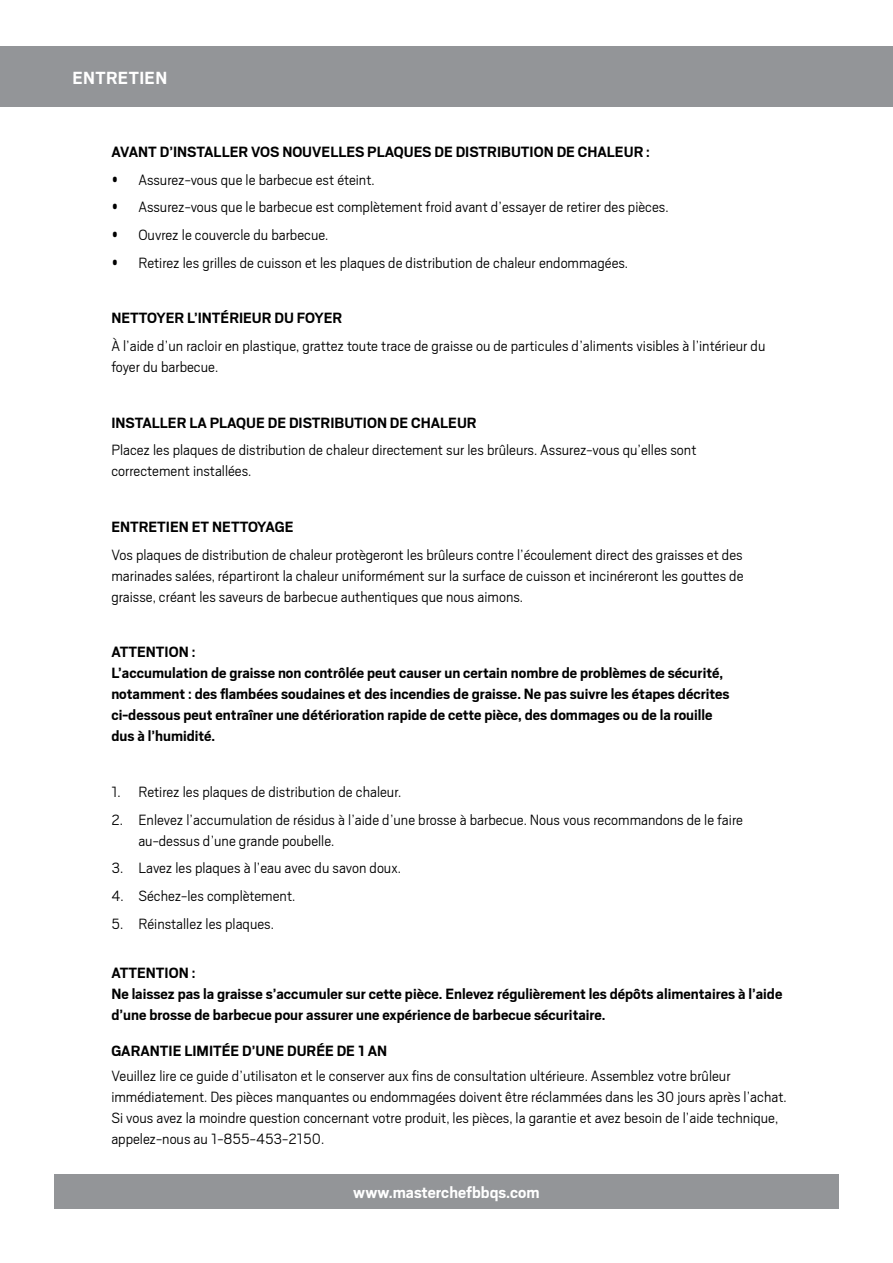
<style>
.page{position:relative;width:893px;height:1263px;background:#fff}
.page>*{position:absolute;margin:0;border:0;box-sizing:border-box;transform-origin:0 0}
.t1{font:700 19.5px "Scout";letter-spacing:.02em;color:#fff}
.t2{font:700 18px "Scout";color:#fff}
.t3{font:300 16.5px/21px "Scout";color:#000}
.t4{font:700 16.5px/21px "Scout";color:#000}
</style>
<div class="page">
<div style="left:0;top:47px;width:892px;height:60px;background:#939598"></div>
<div style="left:54px;top:1174px;width:784px;height:35px;background:#939598"></div>
<p class="t1" style="left:72px;top:66px;width:96px">ENTRETIEN</p>
<p class="t4" style="left:111px;top:140px;width:540px">AVANT D’INSTALLER VOS NOUVELLES PLAQUES DE DISTRIBUTION DE CHALEUR :</p>
<p class="t3" style="left:111px;top:168px;width:265px">• Assurez-vous que le barbecue est éteint.</p>
<p class="t3" style="left:111px;top:196px;width:558px">• Assurez-vous que le barbecue est complètement froid avant d’essayer de retirer des pièces.</p>
<p class="t3" style="left:111px;top:224px;width:218px">• Ouvrez le couvercle du barbecue.</p>
<p class="t3" style="left:111px;top:251px;width:518px">• Retirez les grilles de cuisson et les plaques de distribution de chaleur endommagées.</p>
<p class="t4" style="left:111px;top:307px;width:232px">NETTOYER L’INTÉRIEUR DU FOYER</p>
<p class="t3" style="left:111px;top:335px;width:655px">À l’aide d’un racloir en plastique, grattez toute trace de graisse ou de particules d’aliments visibles à l’intérieur du foyer du barbecue.</p>
<p class="t4" style="left:111px;top:411px;width:366px">INSTALLER LA PLAQUE DE DISTRIBUTION DE CHALEUR</p>
<p class="t3" style="left:111px;top:439px;width:586px">Placez les plaques de distribution de chaleur directement sur les brûleurs. Assurez-vous qu’elles sont correctement installées.</p>
<p class="t4" style="left:111px;top:515px;width:184px">ENTRETIEN ET NETTOYAGE</p>
<p class="t3" style="left:111px;top:543px;width:633px;text-align:justify">Vos plaques de distribution de chaleur protègeront les brûleurs contre l’écoulement direct des graisses et des marinades salées, répartiront la chaleur uniformément sur la surface de cuisson et incinéreront les gouttes de graisse, créant les saveurs de barbecue authentiques que nous aimons.</p>
<p class="t4" style="left:111px;top:641px;width:619px">ATTENTION :<br>L’accumulation de graisse non contrôlée peut causer un certain nombre de problèmes de sécurité, notamment : des flambées soudaines et des incendies de graisse. Ne pas suivre les étapes décrites ci-dessous peut entraîner une détérioration rapide de cette pièce, des dommages ou de la rouille dus à l’humidité.</p>
<p class="t3" style="left:111px;top:780px;width:291px">1. Retirez les plaques de distribution de chaleur.</p>
<p class="t3" style="left:138px;top:808px;width:606px;text-indent:-27px">2. Enlevez l’accumulation de résidus à l’aide d’une brosse à barbecue. Nous vous recommandons de le faire au-dessus d’une grande poubelle.</p>
<p class="t3" style="left:111px;top:857px;width:291px">3. Lavez les plaques à l’eau avec du savon doux.</p>
<p class="t3" style="left:111px;top:884px;width:185px">4. Séchez-les complètement.</p>
<p class="t3" style="left:111px;top:912px;width:164px">5. Réinstallez les plaques.</p>
<p class="t4" style="left:111px;top:961px;width:672px">ATTENTION :<br>Ne laissez pas la graisse s’accumuler sur cette pièce. Enlevez régulièrement les dépôts alimentaires à l’aide d’une brosse de barbecue pour assurer une expérience de barbecue sécuritaire.</p>
<p class="t4" style="left:111px;top:1040px;width:277px">GARANTIE LIMITÉE D’UNE DURÉE DE 1 AN</p>
<p class="t3" style="left:111px;top:1064px;width:676px">Veuillez lire ce guide d’utilisaton et le conserver aux fins de consultation ultérieure. Assemblez votre brûleur immédiatement. Des pièces manquantes ou endommagées doivent être réclammées dans les 30 jours après l’achat.<br>Si vous avez la moindre question concernant votre produit, les pièces, la garantie et avez besoin de l’aide technique, appelez-nous au 1-855-453-2150.</p>
<p class="t2" style="left:353px;top:1181px;width:188px">www.masterchefbbqs.com</p>
</div>
